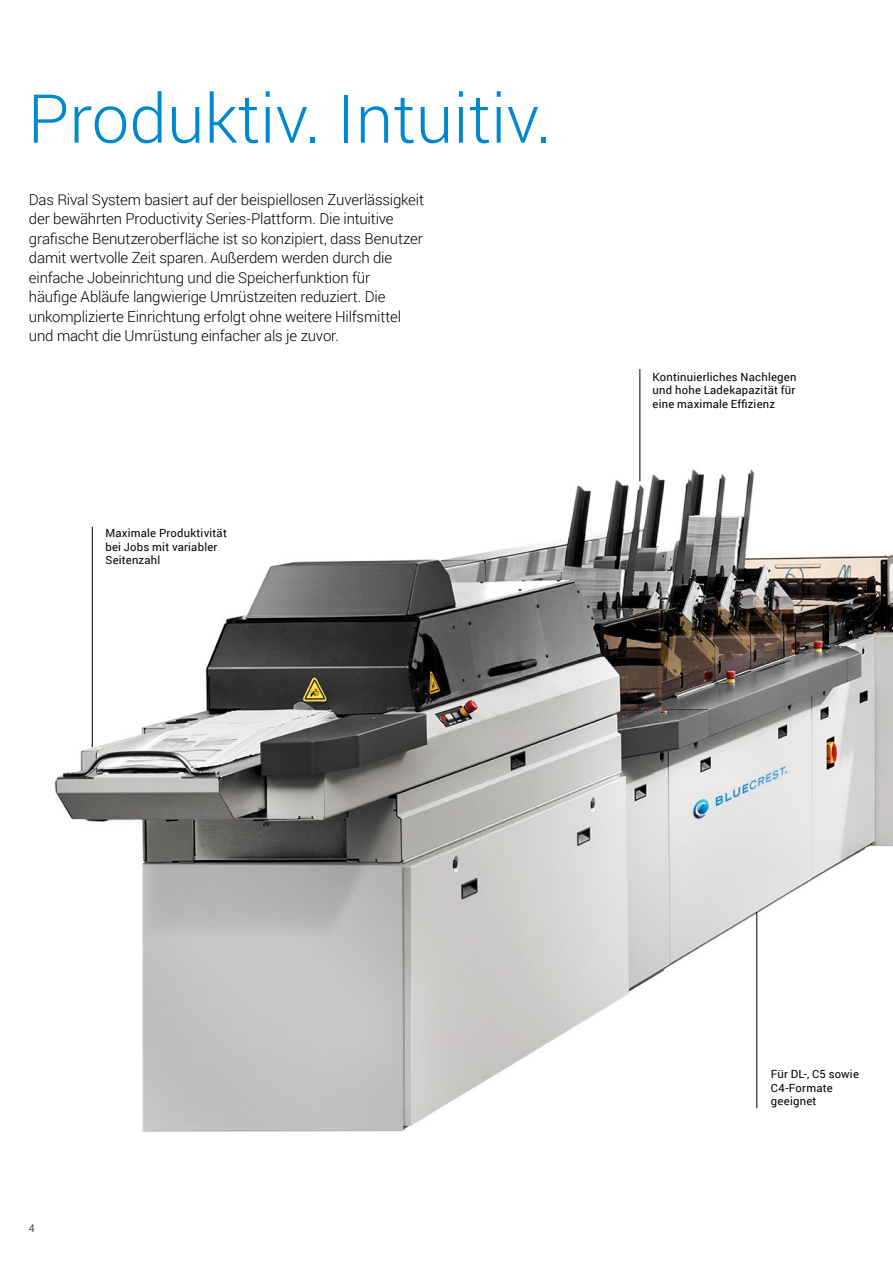
<style>
.page{position:relative;width:893px;height:1263px;background:#fff}
.page>*{position:absolute;margin:0;border:0;box-sizing:border-box;transform-origin:0 0}
.t1{font:300 67.5px "Roboto";color:#0088ce}
.t2{font:300 15px/19.5px "Roboto";letter-spacing:-.01em;color:#000}
.t3{font:11.25px/13.5px "Roboto";letter-spacing:.02em;color:#000}
.t4{font:300 10.5px "Roboto";color:#000}
</style>
<div class="page">
<img style="left:54px;top:369px;width:839px;height:763px">
<hr style="left:92px;top:527px;width:1px;height:220px;background:#000">
<hr style="left:756px;top:912px;width:1px;height:196px;background:#000">
<hr style="left:639px;top:369px;width:1px;height:112px;background:#000">
<h1 class="t1" style="left:28px;top:72px;width:526px">Produktiv. Intuitiv.</h1>
<p class="t2" style="left:29px;top:189px;width:397px">Das Rival System basiert auf der beispiellosen Zuverlässigkeit der bewährten Productivity Series-Plattform. Die intuitive grafische Benutzeroberfläche ist so konzipiert, dass Benutzer damit wertvolle Zeit sparen. Außerdem werden durch die einfache Jobeinrichtung und die Speicherfunktion für<br>häufige Abläufe langwierige Umrüstzeiten reduziert. Die unkomplizierte Einrichtung erfolgt ohne weitere Hilfsmittel und macht die Umrüstung einfacher als je zuvor.</p>
<p class="t3" style="left:105px;top:526px;width:123px">Maximale Produktivität bei Jobs mit variabler<br>Seitenzahl</p>
<p class="t3" style="left:653px;top:370px;width:145px;text-align:justify">Kontinuierliches Nachlegen und hohe Ladekapazität für eine maximale Effizienz</p>
<p class="t4" style="left:29px;top:1220px;width:7px">4</p>
<p class="t3" style="left:771px;top:1067px;width:90px">Für DL-, C5 sowie<br>C4-Formate geeignet</p>
</div>
